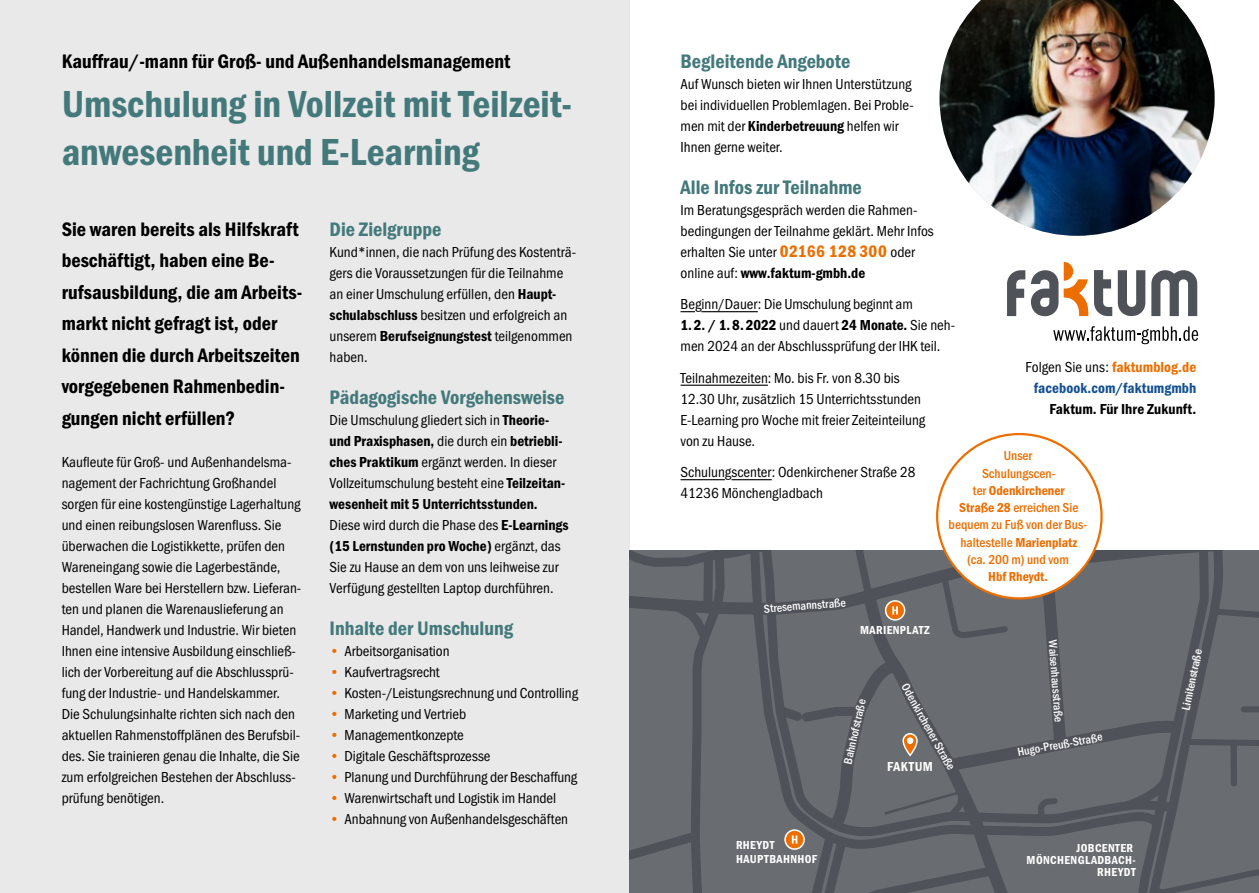
<style>
.page{position:relative;width:1259px;height:893px;background:#fff}
.page>*{position:absolute;margin:0;border:0;box-sizing:border-box;transform-origin:0 0}
.t1{font:39px/48.8px "Franklin Gothic URW Con Dem";color:#44797c}
.t2{font:20.25px/31.5px "Franklin Gothic URW Con Dem";color:#000}
.t3{font:20.25px "Franklin Gothic URW Con Dem";color:#44797c}
.t4{font:15px/21px "Franklin Gothic URW Cond";color:#000}
.t5{font:15px "Franklin Gothic URW Con Dem";color:#000}
.t6{font:15px "Franklin Gothic URW Con Dem";letter-spacing:.005em;color:#125092}
.t7{font:500 13.5px/17.2px "Franklin Gothic URW Cond";color:#ed6e00;text-align:center}
.t8{font:13.5px "Franklin Gothic URW Con Dem";color:#ed6e00}
.t9{font:13.5px "Franklin Gothic URW Con Dem";letter-spacing:.03em;color:#fff}
.t10{font:500 12px "Franklin Gothic URW Con";color:#fff}
.t11{font:12px/12px "Franklin Gothic URW Con Dem";letter-spacing:.03em;color:#fff}
.s1{font-family:"Franklin Gothic URW Con Dem"}
.s2{font-family:"Franklin Gothic URW Cond"}
.s3{font-family:"Franklin Gothic URW Con Dem";color:#ed6e00}
.s4{font-family:"Franklin Gothic URW Con Dem";font-size:17.25px;color:#ed6e00}
.s5{font-family:"Franklin Gothic URW Cond";font-weight:500}
.s6{font-family:"Franklin Gothic URW Con Dem";font-weight:400}
</style>
<div class="page">
<div style="left:0;top:0;width:629px;height:893px;background:#e8e9e8"></div>
<svg style="left:680px;top:311px;width:15px;height:1px"></svg>
<hr style="left:701px;top:311px;width:57px;height:1px;background:#000">
<hr style="left:680px;top:385px;width:88px;height:1px;background:#000">
<hr style="left:680px;top:479px;width:45px;height:1px;background:#000">
<hr style="left:731px;top:479px;width:41px;height:1px;background:#000">
<svg style="left:1007px;top:270px;width:18px;height:46px"></svg>
<svg style="left:1151px;top:270px;width:46px;height:46px"></svg>
<svg style="left:1094px;top:270px;width:51px;height:46px"></svg>
<svg style="left:1031px;top:262px;width:57px;height:54px"></svg>
<svg style="left:1053px;top:326px;width:145px;height:18px"></svg>
<img style="left:939px;top:0;width:275px;height:236px">
<svg style="left:629px;top:551px;width:630px;height:342px;background:#64666a"></svg>
<div style="left:937px;top:434px;width:164px;height:164px;background:#fff;border-radius:50%"></div>
<h2 class="t2" style="left:62px;top:44px;width:450px">Kauffrau/-mann für Groß- und Außenhandelsmanagement</h2>
<h1 class="t1" style="left:62px;top:77px;width:509px">Umschulung in Vollzeit mit Teilzeit&shy;anwesenheit und E-Learning</h1>
<h2 class="t2" style="left:62px;top:212px;width:242px">Sie waren bereits als Hilfskraft beschäftigt, haben eine Be&shy;rufsausbildung, die am Arbeits&shy;markt nicht gefragt ist, oder können die durch Arbeitszeiten vorgegebenen Rahmenbedin&shy;gungen nicht erfüllen?</h2>
<p class="t4" style="left:62px;top:450px;width:241px">Kaufleute für Groß- und Außenhandelsma&shy;nagement der Fachrichtung Großhandel sorgen für eine kostengünstige Lagerhaltung und einen reibungslosen Warenfluss. Sie überwachen die Logistikkette, prüfen den Wareneingang sowie die Lagerbestände, bestellen Ware bei Herstellern bzw. Lieferan&shy;ten und planen die Warenauslieferung an Handel, Handwerk und Industrie. Wir bieten Ihnen eine intensive Ausbildung einschließ&shy;lich der Vorbereitung auf die Abschlussprü&shy;fung der Industrie- und Handelskammer.<br>Die Schulungsinhalte richten sich nach den aktuellen Rahmenstoffplänen des Berufsbil&shy;des. Sie trainieren genau die Inhalte, die Sie zum erfolgreichen Bestehen der Abschluss&shy;prüfung benötigen.</p>
<h2 class="t3" style="left:330px;top:215px;width:113px">Die Zielgruppe</h2>
<p class="t4" style="left:330px;top:240px;width:248px">Kund*innen, die nach Prüfung des Kostenträ&shy;gers die Voraussetzungen für die Teilnahme an einer Umschulung erfüllen, den <span class="s1">Haupt&shy;schulabschluss</span> besitzen und erfolgreich an unserem <span class="s1">Berufseignungstest</span> teilgenommen haben.</p>
<h2 class="t3" style="left:330px;top:383px;width:236px">Pädagogische Vorgehensweise</h2>
<p class="t4" style="left:330px;top:408px;width:221px">Die Umschulung gliedert sich in <span class="s1">Theorie-</span></p>
<p class="t5" style="left:330px;top:431px;width:234px">und Praxisphasen, <span class="s2">die durch ein</span> betriebli-</p>
<p class="t4" style="left:330px;top:450px;width:237px"><span class="s1">ches Praktikum</span> ergänzt werden. In dieser<br>Vollzeitumschulung besteht eine <span class="s1">Teilzeitan-</span></p>
<p class="t5" style="left:330px;top:494px;width:210px">wesenheit mit 5 Unterrichtsstunden.</p>
<p class="t4" style="left:330px;top:513px;width:240px">Diese wird durch die Phase des <span class="s1">E-Learnings</span></p>
<p class="t5" style="left:330px;top:536px;width:232px">(15 Lernstunden pro Woche) <span class="s2">ergänzt, das</span></p>
<p class="t4" style="left:330px;top:555px;width:230px">Sie zu Hause an dem von uns leihweise zur<br>Verfügung gestellten Laptop durchführen.</p>
<h2 class="t3" style="left:330px;top:614px;width:185px">Inhalte der Umschulung</h2>
<p class="t4" style="left:330px;top:639px;width:122px"><span class="s3">•</span> Arbeitsorganisation</p>
<p class="t4" style="left:330px;top:660px;width:112px"><span class="s3">•</span> Kaufvertragsrecht</p>
<p class="t4" style="left:330px;top:681px;width:250px"><span class="s3">•</span> Kosten-/Leistungsrechnung und Controlling</p>
<p class="t4" style="left:330px;top:702px;width:138px"><span class="s3">•</span> Marketing und Vertrieb</p>
<p class="t4" style="left:330px;top:723px;width:136px"><span class="s3">•</span> Managementkonzepte</p>
<p class="t4" style="left:330px;top:744px;width:162px"><span class="s3">•</span> Digitale Geschäftsprozesse</p>
<p class="t4" style="left:330px;top:765px;width:249px"><span class="s3">•</span> Planung und Durchführung der Beschaffung</p>
<p class="t4" style="left:330px;top:786px;width:228px"><span class="s3">•</span> Warenwirtschaft und Logistik im Handel</p>
<p class="t4" style="left:330px;top:807px;width:240px"><span class="s3">•</span> Anbahnung von Außenhandelsgeschäften</p>
<h2 class="t3" style="left:680px;top:47px;width:171px">Begleitende Angebote</h2>
<p class="t4" style="left:680px;top:72px;width:235px">Auf Wunsch bieten wir Ihnen Unterstützung bei individuellen Problemlagen. Bei Proble&shy;men mit der <span class="s1">Kinderbetreuung</span> helfen wir Ihnen gerne weiter.</p>
<h2 class="t3" style="left:680px;top:173px;width:183px">Alle Infos zur Teilnahme</h2>
<p class="t4" style="left:680px;top:198px;width:255px">Im Beratungsgespräch werden die Rahmen&shy;bedingungen der Teilnahme geklärt. Mehr Infos erhalten Sie unter <span class="s4">02166 128 300</span> oder</p>
<p class="t5" style="left:680px;top:263px;width:186px"><span class="s2">online auf:</span> www.faktum-gmbh.de</p>
<p class="t4" style="left:680px;top:293px;width:234px">Beginn/Dauer: Die Umschulung beginnt am</p>
<p class="t5" style="left:680px;top:315px;width:276px">1.2. / 1.8.2022 <span class="s2">und dauert</span> 24 Monate. <span class="s2">Sie neh-</span></p>
<p class="t4" style="left:680px;top:330px;width:261px;line-height:31.5px">men 2024 an der Abschlussprüfung der IHK teil.<br>Teilnahmezeiten: Mo. bis Fr. von 8.30 bis</p>
<p class="t4" style="left:680px;top:387px;width:246px">12.30 Uhr, zusätzlich 15 Unterrichtsstunden<br>E-Learning pro Woche mit freier Zeiteinteilung von zu Hause.</p>
<p class="t4" style="left:680px;top:461px;width:236px">Schulungscenter: Odenkirchener Straße 28<br>41236 Mönchengladbach</p>
<p class="t4" style="left:1025px;top:356px;width:172px">Folgen Sie uns: <span class="s3">faktumblog.de</span></p>
<p class="t6" style="left:1034px;top:378px;width:164px">facebook.com/faktumgmbh</p>
<p class="t5" style="left:1049px;top:399px;width:148px">Faktum. Für Ihre Zukunft.</p>
<p class="t7" style="left:982px;top:446px;width:74px">Unser<br>Schulungscen-</p>
<p class="t8" style="left:973px;top:481px;width:93px"><span class="s5">ter</span> Odenkirchener</p>
<p class="t7" style="left:948px;top:498px;width:140px"><span class="s6">Straße 28</span> erreichen Sie bequem zu Fuß von der Bus&shy;haltestelle <span class="s6">Marienplatz </span>(ca. 200 m) und vom</p>
<p class="t8" style="left:988px;top:568px;width:61px">Hbf Rheydt.</p>
<p class="t10" style="left:763px;top:600px;width:84px;rotate:-4deg">Stresemannstraße</p>
<p class="t11" style="left:860px;top:623px;width:71px">MARIENPLATZ</p>
<p class="t10" style="left:839px;top:762px;width:68px;rotate:-77deg">Bahnhofstraße</p>
<p class="t10" style="left:911px;top:680px;width:98px;rotate:61deg">Odenkirchener Straße</p>
<p class="t9" style="left:887px;top:757px;width:47px">FAKTUM</p>
<p class="t10" style="left:1060px;top:640px;width:84px;rotate:86deg">Waisenhausstraße</p>
<p class="t10" style="left:1016px;top:744px;width:88px;rotate:-10deg">Hugo-Preuß-Straße</p>
<p class="t11" style="left:736px;top:838px;width:83px;line-height:13.8px">RHEYDT<br>HAUPTBAHNHOF</p>
<p class="t11" style="left:1026px;top:841px;width:111px;text-align:right">JOBCENTER<br>MÖNCHENGLADBACH-<br>RHEYDT</p>
<p class="t10" style="left:1177px;top:708px;width:63px;rotate:-78deg">Limitenstraße</p>
</div>
